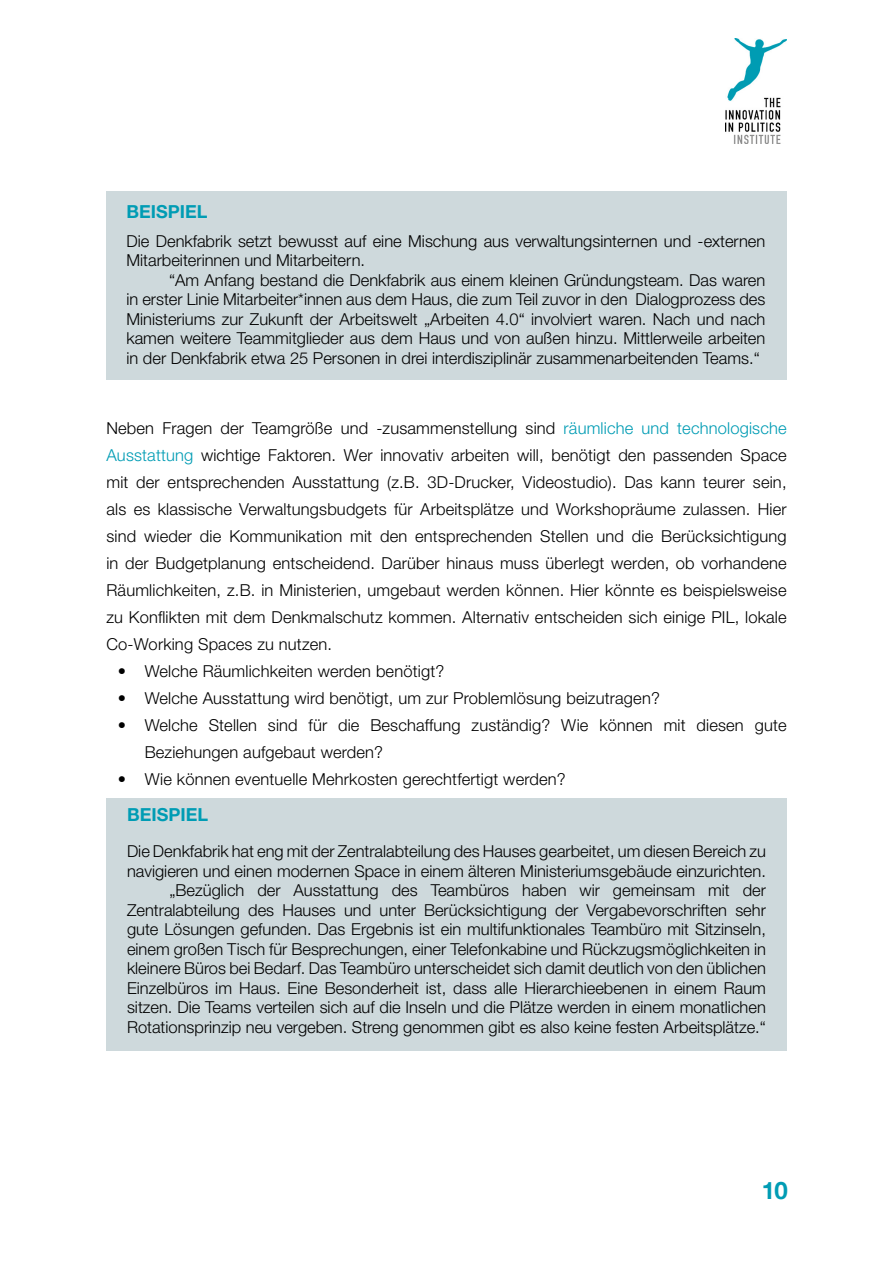
<style>
.page{position:relative;width:893px;height:1263px;background:#fff}
.page>*{position:absolute;margin:0;border:0;box-sizing:border-box;transform-origin:0 0}
.t1{font:700 24px "Helvetica Neue";color:#009cb4}
.t2{font:700 18px "Helvetica Neue LT Pro";color:#009cb4}
.t3{font:300 16.5px/19.5px "Helvetica Neue LT Pro";color:#000;text-align:justify}
.s1{color:#009cb4}
</style>
<div class="page">
<img style="left:726px;top:38px;width:61px;height:105px">
<div style="left:106px;top:218px;width:681px;height:162px;background:#ced9dc"></div>
<div style="left:106px;top:191px;width:681px;height:27px;background:#ced9dc"></div>
<div style="left:106px;top:826px;width:681px;height:225px;background:#ced9dc"></div>
<div style="left:106px;top:799px;width:681px;height:27px;background:#ced9dc"></div>
<p class="t2" style="left:127px;top:200px;width:82px">BEISPIEL</p>
<p class="t3" style="left:126px;top:231px;width:640px">Die Denkfabrik setzt bewusst auf eine Mischung aus verwaltungsinternen und -externen<br>Mitarbeiterinnen und Mitarbeitern.</p>
<p class="t3" style="left:126px;top:270px;width:640px;text-indent:43px">“Am Anfang bestand die Denkfabrik aus einem kleinen Gründungsteam. Das waren in erster Linie Mitarbeiter*innen aus dem Haus, die zum Teil zuvor in den Dialogprozess des Ministeriums zur Zukunft der Arbeitswelt „Arbeiten 4.0“ involviert waren. Nach und nach kamen weitere Teammitglieder aus dem Haus und von außen hinzu. Mittlerweile arbeiten in der Denkfabrik etwa 25 Personen in drei interdisziplinär zusammenarbeitenden Teams.“</p>
<p class="t3" style="left:106px;top:415px;width:682px;line-height:27px">Neben Fragen der Teamgröße und -zusammenstellung sind <span class="s1">räumliche und technologische Ausstattung</span> wichtige Faktoren. Wer innovativ arbeiten will, benötigt den passenden Space mit der entsprechenden Ausstattung (z.B. 3D-Drucker, Videostudio). Das kann teurer sein, als es klassische Verwaltungsbudgets für Arbeitsplätze und Workshopräume zulassen. Hier sind wieder die Kommunikation mit den entsprechenden Stellen und die Berücksichtigung in der Budgetplanung entscheidend. Darüber hinaus muss überlegt werden, ob vorhandene Räumlichkeiten, z.B. in Ministerien, umgebaut werden können. Hier könnte es beispielsweise zu Konflikten mit dem Denkmalschutz kommen. Alternativ entscheiden sich einige PIL, lokale Co-Working Spaces zu nutzen.</p>
<p class="t3" style="left:118px;top:661px;width:328px">• Welche Räumlichkeiten werden benötigt?</p>
<p class="t3" style="left:118px;top:688px;width:544px">• Welche Ausstattung wird benötigt, um zur Problemlösung beizutragen?</p>
<p class="t3" style="left:145px;top:712px;width:643px;line-height:27px;text-indent:-27px">• Welche Stellen sind für die Beschaffung zuständig? Wie können mit diesen gute<br>Beziehungen aufgebaut werden?</p>
<p class="t3" style="left:118px;top:769px;width:450px">• Wie können eventuelle Mehrkosten gerechtfertigt werden?</p>
<p class="t2" style="left:127px;top:804px;width:82px">BEISPIEL</p>
<p class="t3" style="left:127px;top:841px;width:640px;text-align:right">Die Denkfabrik hat eng mit der Zentralabteilung des Hauses gearbeitet, um diesen Bereich zu navigieren und einen modernen Space in einem älteren Ministeriumsgebäude einzurichten. „Bezüglich der Ausstattung des Teambüros haben wir gemeinsam mit der Zentralabteilung des Hauses und unter Berücksichtigung der Vergabevorschriften sehr gute Lösungen gefunden. Das Ergebnis ist ein multifunktionales Teambüro mit Sitzinseln, einem großen Tisch für Besprechungen, einer Telefonkabine und Rückzugsmöglichkeiten in kleinere Büros bei Bedarf. Das Teambüro unterscheidet sich damit deutlich von den üblichen Einzelbüros im Haus. Eine Besonderheit ist, dass alle Hierarchieebenen in einem Raum sitzen. Die Teams verteilen sich auf die Inseln und die Plätze werden in einem monatlichen Rotationsprinzip neu vergeben. Streng genommen gibt es also keine festen Arbeitsplätze.“</p>
<h1 class="t1" style="left:762px;top:1172px;width:27px">10</h1>
</div>
